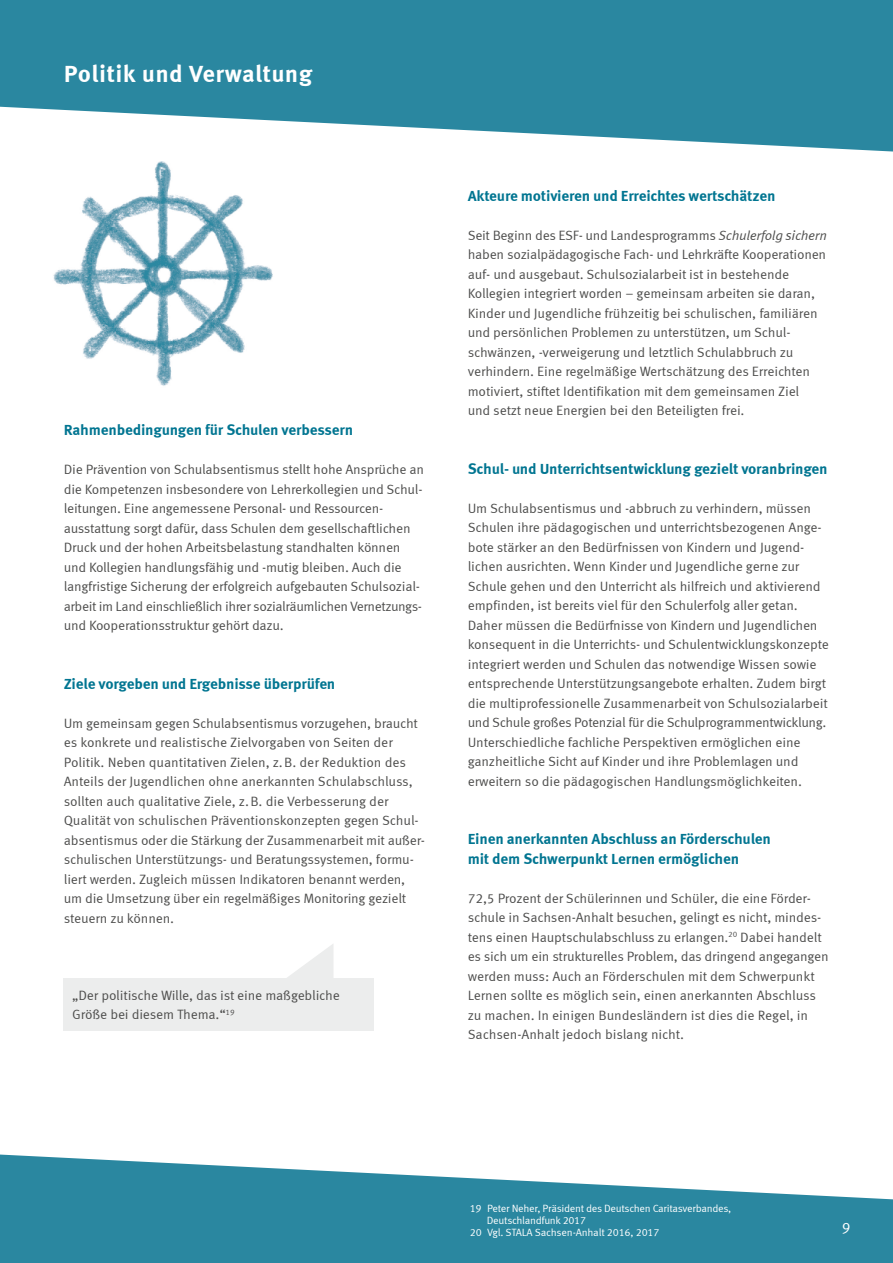
<style>
.page{position:relative;width:893px;height:1263px;background:#fff}
.page>*{position:absolute;margin:0;border:0;box-sizing:border-box;transform-origin:0 0}
.t1{font:700 24px "Meta Correspondence";letter-spacing:.01em;color:#fff}
.t2{font:700 15px/19.5px "Meta Correspondence";letter-spacing:-.015em;color:#007591}
.t3{font:15px "Meta Correspondence";color:#fff}
.t4{font:13.5px/19.5px "Meta Correspondence";letter-spacing:-.02em;color:#4d4d4c}
.t5{font:10.5px "Meta Correspondence";letter-spacing:-.03em;color:#fff}
.s1{font-style:italic}
</style>
<div class="page">
<img style="left:53px;top:161px;width:220px;height:225px">
<svg style="left:0;top:1154px;width:893px;height:109px;fill:#2a87a0"></svg>
<svg style="left:0;top:0;width:893px;height:152px;fill:#2a87a0"></svg>
<svg style="left:287px;top:944px;width:46px;height:34px"></svg>
<div style="left:64px;top:978px;width:310px;height:53px;background:#eceded"></div>
<h1 class="t1" style="left:64px;top:59px;width:250px">Politik und Verwaltung</h1>
<p class="t2" style="left:64px;top:420px;width:291px">Rahmenbedingungen für Schulen verbessern</p>
<p class="t4" style="left:64px;top:460px;width:362px">Die Prävention von Schulabsentismus stellt hohe Ansprüche an die Kompetenzen insbesondere von Lehrerkollegien und Schul&shy;leitungen. Eine angemessene Personal- und Ressourcen&shy;ausstattung sorgt dafür, dass Schulen dem gesellschaftlichen Druck und der hohen Arbeitsbelastung standhalten können und Kollegien handlungsfähig und -mutig bleiben. Auch die langfristige Sicherung der erfolgreich aufgebauten Schulsozial&shy;arbeit im Land einschließlich ihrer sozialräumlichen Vernetzungs&shy;und Kooperationsstruktur gehört dazu.</p>
<p class="t2" style="left:64px;top:674px;width:273px">Ziele vorgeben und Ergebnisse überprüfen</p>
<p class="t4" style="left:64px;top:713px;width:363px">Um gemeinsam gegen Schulabsentismus vorzugehen, braucht es konkrete und realistische Zielvorgaben von Seiten der Politik. Neben quantitativen Zielen, z.B. der Reduktion des Anteils der Jugendlichen ohne anerkannten Schulabschluss, sollten auch qualitative Ziele, z.B. die Verbesserung der Qualität von schulischen Präventionskonzepten gegen Schul&shy;absentismus oder die Stärkung der Zusammenarbeit mit außer&shy;schulischen Unterstützungs- und Beratungssystemen, formu&shy;liert werden. Zugleich müssen Indikatoren benannt werden, um die Umsetzung über ein regelmäßiges Monitoring gezielt steuern zu können.</p>
<p class="t4" style="left:72px;top:985px;width:269px">„Der politische Wille, das ist eine maßgebliche<br>Größe bei diesem Thema.“<sup>19</sup></p>
<p class="t2" style="left:468px;top:186px;width:309px">Akteure motivieren und Erreichtes wertschätzen</p>
<p class="t4" style="left:468px;top:225px;width:361px">Seit Beginn des ESF- und Landesprogramms <span class="s1">Schulerfolg sichern </span>haben sozialpädagogische Fach- und Lehrkräfte Kooperationen auf- und ausgebaut. Schulsozialarbeit ist in bestehende Kollegien integriert worden – gemeinsam arbeiten sie daran, Kinder und Jugendliche frühzeitig bei schulischen, familiären und persönlichen Problemen zu unterstützen, um Schul&shy;schwänzen, -verweigerung und letztlich Schulabbruch zu verhindern. Eine regelmäßige Wertschätzung des Erreichten motiviert, stiftet Identifikation mit dem gemeinsamen Ziel<br>und setzt neue Energien bei den Beteiligten frei.</p>
<p class="t2" style="left:468px;top:459px;width:361px">Schul- und Unterrichtsentwicklung gezielt voranbringen</p>
<p class="t4" style="left:468px;top:498px;width:363px">Um Schulabsentismus und -abbruch zu verhindern, müssen Schulen ihre pädagogischen und unterrichtsbezogenen Ange&shy;bote stärker an den Bedürfnissen von Kindern und Jugend&shy;lichen ausrichten. Wenn Kinder und Jugendliche gerne zur Schule gehen und den Unterricht als hilfreich und aktivierend empfinden, ist bereits viel für den Schulerfolg aller getan.<br>Daher müssen die Bedürfnisse von Kindern und Jugendlichen konsequent in die Unterrichts- und Schulentwicklungskonzepte integriert werden und Schulen das notwendige Wissen sowie entsprechende Unterstützungsangebote erhalten. Zudem birgt die multiprofessionelle Zusammenarbeit von Schulsozialarbeit und Schule großes Potenzial für die Schulprogrammentwicklung.<br>Unterschiedliche fachliche Perspektiven ermöglichen eine ganzheitliche Sicht auf Kinder und ihre Problemlagen und erweitern so die pädagogischen Handlungsmöglichkeiten.</p>
<p class="t2" style="left:468px;top:829px;width:305px">Einen anerkannten Abschluss an Förderschulen mit dem Schwerpunkt Lernen ermöglichen</p>
<p class="t4" style="left:468px;top:888px;width:363px">72,5 Prozent der Schülerinnen und Schüler, die eine Förder&shy;schule in Sachsen-Anhalt besuchen, gelingt es nicht, mindes&shy;tens einen Hauptschulabschluss zu erlangen.<sup>20</sup> Dabei handelt es sich um ein strukturelles Problem, das dringend angegangen werden muss: Auch an Förderschulen mit dem Schwerpunkt Lernen sollte es möglich sein, einen anerkannten Abschluss zu machen. In -einigen Bundesländern ist dies die Regel, in Sachsen-Anhalt jedoch bislang nicht.</p>
<p class="t5" style="left:470px;top:1202px;width:263px">19 Peter Neher, Präsident des Deutschen Caritasverbandes,</p>
<p class="t5" style="left:487px;top:1214px;width:101px">Deutschlandfunk 2017</p>
<p class="t5" style="left:470px;top:1226px;width:191px">20 Vgl. STALA Sachsen-Anhalt 2016, 2017</p>
<p class="t3" style="left:842px;top:1219px;width:10px">9</p>
</div>
